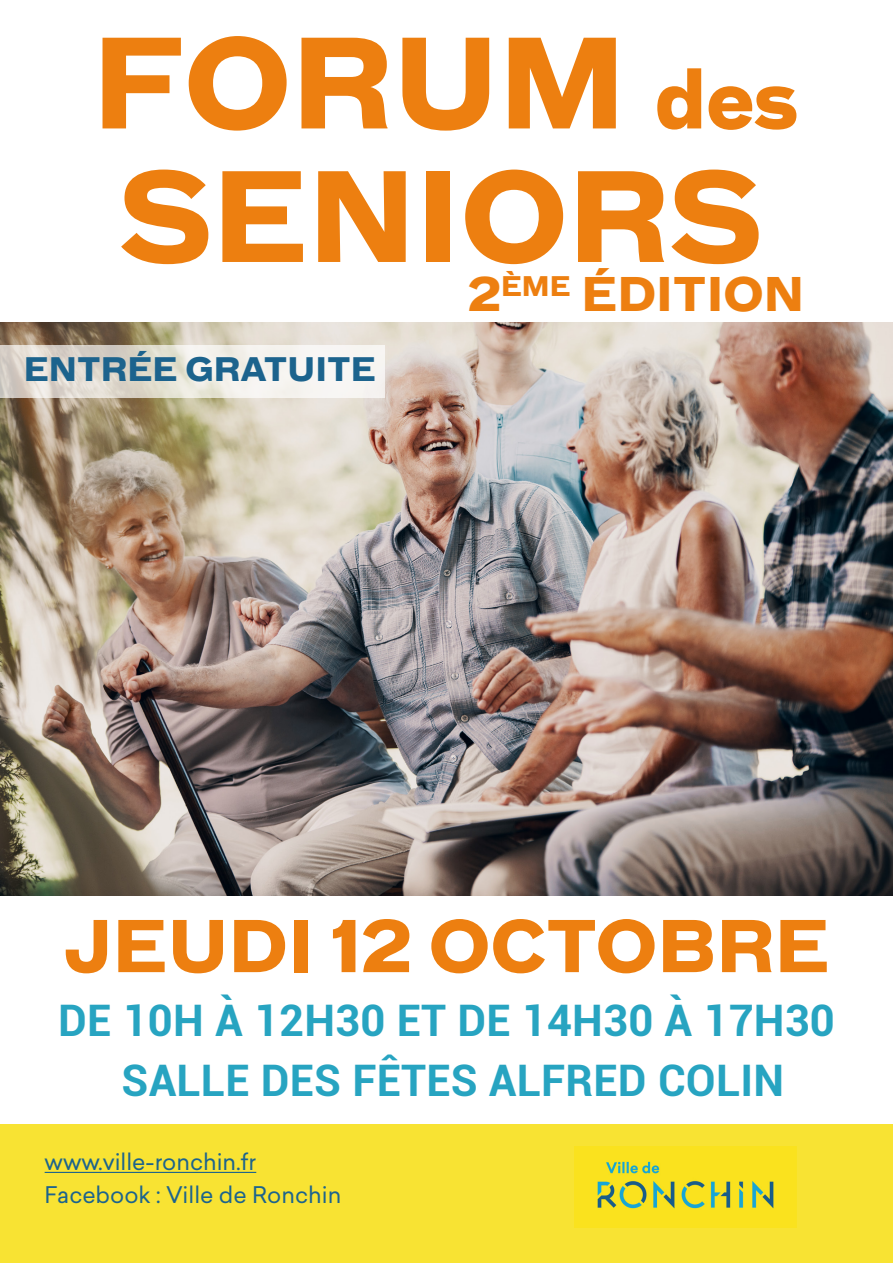
<style>
.page{position:relative;width:893px;height:1263px;background:#fff}
.page>*{position:absolute;margin:0;border:0;box-sizing:border-box;transform-origin:0 0}
.t1{font:700 120px/133.5px "Bau Pro";color:#ed7f10}
.t2{font:700 69px "Bau Pro";color:#ed7f10}
.t3{font:700 45px "Bau Pro";color:#ed7f10}
.t4{font:700 43.5px "Roboto";letter-spacing:.005em;color:#27a4c1}
.t5{font:700 31.5px "Bau Pro";color:#1c638d}
.t6{font:22.5px "Sailec";color:#1c638d}
.s1{font-size:79.5px}
</style>
<div class="page">
<img style="left:0;top:322px;width:893px;height:573px">
<div style="left:0;top:1125px;width:893px;height:138px;background:#f8e333"></div>
<hr style="left:45px;top:1172px;width:211px;height:1px;background:#1c638d">
<img style="left:575px;top:1146px;width:222px;height:81px">
<svg style="left:0;top:345px;width:385px;height:53px"></svg>
<p class="t1" style="left:92px;top:8px;width:707px">FORUM <span class="s1">des<br></span>SENIORS</p>
<p class="t3" style="left:468px;top:256px;width:338px">2<sup>ÈME</sup> ÉDITION</p>
<p class="t5" style="left:24px;top:342px;width:354px">ENTRÉE GRATUITE</p>
<p class="t2" style="left:63px;top:887px;width:768px">JEUDI 12 OCTOBRE</p>
<p class="t4" style="left:58px;top:990px;width:778px">DE 10H À 12H30 ET DE 14H30 À 17H30</p>
<p class="t4" style="left:122px;top:1050px;width:664px">SALLE DES FÊTES ALFRED COLIN</p>
<p class="t6" style="left:45px;top:1146px;width:213px">www.ville-ronchin.fr</p>
<p class="t6" style="left:45px;top:1179px;width:298px">Facebook : Ville de Ronchin</p>
</div>
